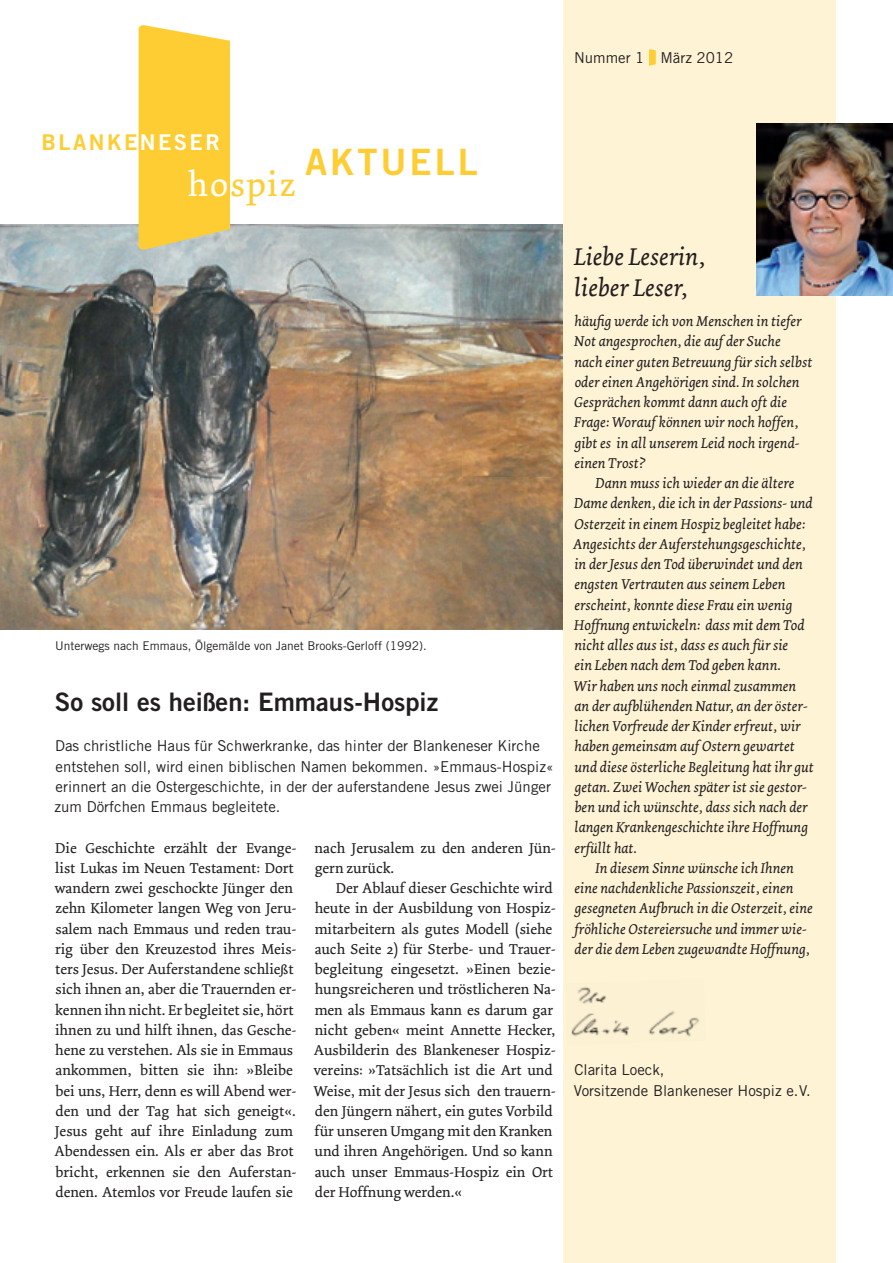
<style>
.page{position:relative;width:893px;height:1263px;background:#fff}
.page>*{position:absolute;margin:0;border:0;box-sizing:border-box;transform-origin:0 0}
.t1{font:36.3px "Trade Gothic LT Bold Two";letter-spacing:.08em;color:#fecd33}
.t2{font:35.1px "Dolly";letter-spacing:.065em;color:#fecd33}
.t3{font:25.5px "Trade Gothic LT Bold Two";color:#231f20}
.t4{font:italic 25.5px/30.6px "Dolly";color:#231f20}
.t5{font:21.75px "Trade Gothic LT Bold Two";letter-spacing:.115em;color:#fecd33}
.t6{font:15px/20.2px "Dolly";color:#231f20}
.t7{font:italic 15px/20.2px "Dolly";color:#231f20}
.t8{font:15px/20.2px "Trade Gothic LT";color:#231f20}
.t9{font:12px "Trade Gothic LT";color:#231f20}
.s1{color:#fff}
</style>
<div class="page">
<img style="left:0;top:224px;width:563px;height:406px">
<div style="left:563px;top:0;width:273px;height:1263px;background:#fef3d5"></div>
<img style="left:756px;top:124px;width:137px;height:172px">
<svg style="left:139px;top:25px;width:91px;height:225px"></svg>
<svg style="left:649px;top:49px;width:7px;height:17px"></svg>
<img style="left:571px;top:987px;width:39px;height:50px">
<img style="left:660px;top:1011px;width:39px;height:26px">
<img style="left:612px;top:1020px;width:48px;height:16px">
<p class="t8" style="left:574px;top:47px;width:161px">Nummer 1 März 2012</p>
<h3 class="t5" style="left:41px;top:129px;width:180px">BLANKE<span class="s1">NESER</span></h3>
<h2 class="t2" style="left:188px;top:164px;width:109px"><span class="s1">ho</span>spiz</h2>
<h1 class="t1" style="left:305px;top:140px;width:174px">AKTUELL</h1>
<p class="t9" style="left:55px;top:639px;width:373px">Unterwegs nach Emmaus, Ölgemälde von Janet Brooks-Gerloff (1992).</p>
<h3 class="t3" style="left:55px;top:686px;width:385px">So soll es heißen: Emmaus-Hospiz</h3>
<p class="t8" style="left:55px;top:736px;width:500px">Das christliche Haus für Schwerkranke, das hinter der Blankeneser Kirche entstehen soll, wird einen biblischen Namen bekommen. »Emmaus-Hospiz« erinnert an die Ostergeschichte, in der der auferstandene Jesus zwei Jünger zum Dörfchen Emmaus begleitete.</p>
<p class="t6" style="left:54px;top:838px;width:244px">Die Geschichte erzählt der Evange&shy;list Lukas im Neuen Testament: Dort wandern zwei geschockte Jünger den zehn Kilometer langen Weg von Jeru&shy;salem nach Emmaus und reden trau&shy;rig über den Kreuzestod ihres Meis&shy;ters Jesus. Der Auferstandene schließt sich ihnen an, aber die Trauernden er&shy;kennen ihn nicht. Er begleitet sie, hört ihnen zu und hilft ihnen, das Gesche&shy;hene zu verstehen. Als sie in Emmaus ankommen, bitten sie ihn: »Bleibe bei uns, Herr, denn es will Abend wer&shy;den und der Tag hat sich geneigt«.<br>Jesus geht auf ihre Einladung zum Abendessen ein. Als er aber das Brot bricht, erkennen sie den Auferstan&shy;denen. Atemlos vor Freude laufen sie</p>
<p class="t6" style="left:315px;top:838px;width:243px">nach Jerusalem zu den anderen Jün&shy;gern zurück.</p>
<p class="t6" style="left:314px;top:878px;width:244px;text-indent:22px">Der Ablauf dieser Geschichte wird heute in der Ausbildung von Hospiz&shy;mitarbeitern als gutes Modell (siehe auch Seite 2) für Sterbe- und Trauer&shy;begleitung eingesetzt. »Einen bezie&shy;hungsreicheren und tröstlicheren Na&shy;men als Emmaus kann es darum gar nicht geben« meint Annette Hecker, Ausbilderin des Blankeneser Hospiz&shy;vereins: »Tatsächlich ist die Art und Weise, mit der Jesus sich den trauern&shy;den Jüngern nähert, ein gutes Vorbild für unseren Umgang mit den Kranken und ihren Angehörigen. Und so kann auch unser Emmaus-Hospiz ein Ort der Hoffnung werden.«</p>
<h3 class="t4" style="left:574px;top:242px;width:133px">Liebe Leserin, lieber Leser,</h3>
<p class="t7" style="left:574px;top:311px;width:240px">häufig werde ich von Menschen in tiefer Not angesprochen, die auf der Suche nach einer guten Betreuung für sich selbst oder einen Angehörigen sind. In solchen Gesprächen kommt dann auch oft die Frage: Worauf können wir noch hoffen, gibt es in all unserem Leid noch irgend&shy;einen Trost?</p>
<p class="t7" style="left:573px;top:473px;width:242px;text-indent:22px">Dann muss ich wieder an die ältere Dame denken, die ich in der Passions- und Osterzeit in einem Hospiz begleitet habe:<br>Angesichts der Auferstehungsgeschichte, in der Jesus den Tod überwindet und den engsten Vertrauten aus seinem Leben erscheint, konnte diese Frau ein wenig Hoffnung entwickeln: dass mit dem Tod nicht alles aus ist, dass es auch für sie<br>ein Leben nach dem Tod geben kann.<br>Wir haben uns noch einmal zusammen an der aufblühenden Natur, an der öster&shy;lichen Vorfreude der Kinder erfreut, wir haben gemeinsam auf Ostern gewartet und diese österliche Begleitung hat ihr gut getan. Zwei Wochen später ist sie gestor&shy;ben und ich wünschte, dass sich nach der langen Krankengeschichte ihre Hoffnung erfüllt hat.</p>
<p class="t7" style="left:574px;top:858px;width:240px;text-indent:21px">In diesem Sinne wünsche ich Ihnen eine nachdenkliche Passionszeit, einen gesegneten Aufbruch in die Osterzeit, eine fröhliche Ostereiersuche und immer wie&shy;der die dem Leben zugewandte Hoffnung,</p>
<p class="t8" style="left:574px;top:1060px;width:238px">Clarita Loeck,<br>Vorsitzende Blankeneser Hospiz e. V.</p>
</div>
